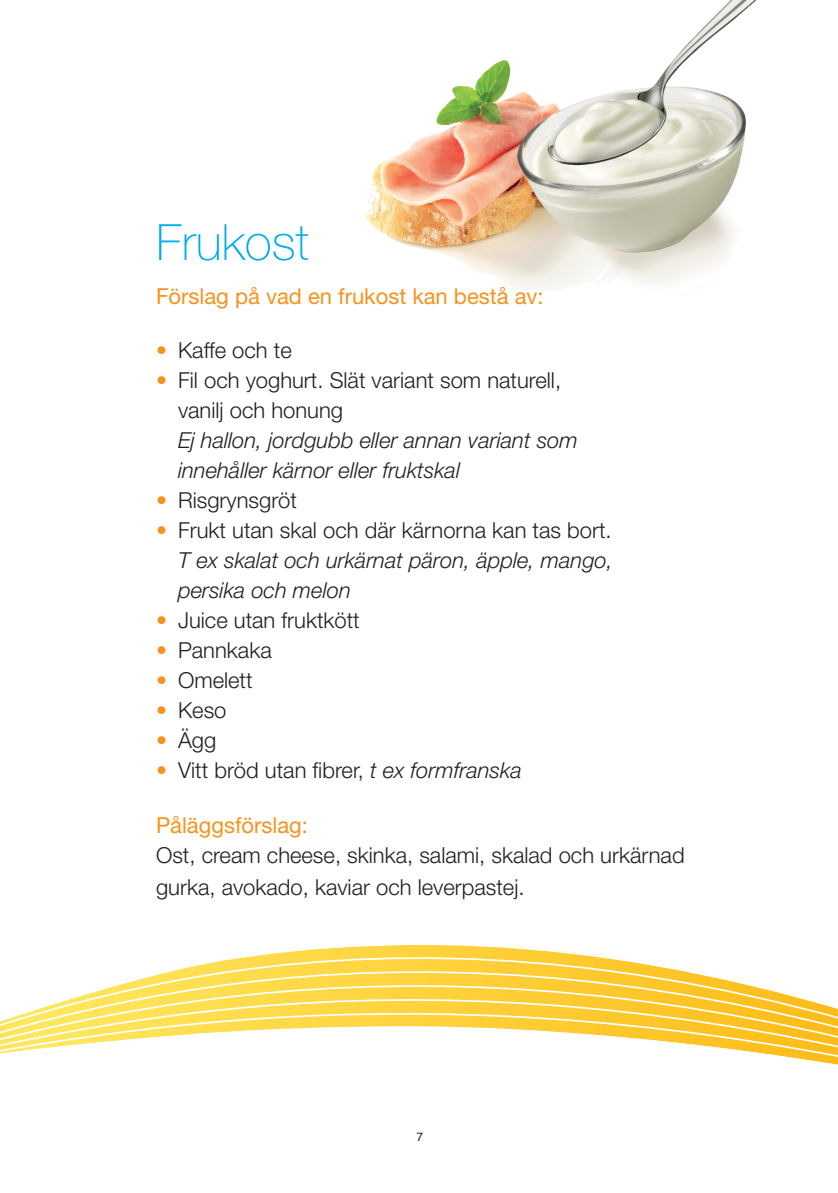
<style>
.page{position:relative;width:838px;height:1193px;background:#fff}
.page>*{position:absolute;margin:0;border:0;box-sizing:border-box;transform-origin:0 0}
.t1{font:100 50px "Helvetica Neue";color:#00aeef}
.t2{font:300 22px/30px "Helvetica Neue";color:#231f20}
.t3{font:italic 300 22px/30px "Helvetica Neue";color:#231f20}
.t4{font:22px "Helvetica Neue";color:#f7931d}
.t5{font:12px "Helvetica";color:#231f20}
.s1{color:#f7931d}
.s2{font-style:normal;color:#f7931d}
.s3{font-style:normal}
.s4{font-style:italic}
</style>
<div class="page">
<svg style="left:0;top:945px;width:838px;height:120px"></svg>
<img style="left:365px;top:60px;width:138px;height:188px">
<img style="left:516px;top:0;width:241px;height:253px">
<h1 class="t1" style="left:156px;top:213px;width:154px">Frukost</h1>
<p class="t4" style="left:156px;top:283px;width:389px">Förslag på vad en frukost kan bestå av:</p>
<p class="t2" style="left:156px;top:335px;width:137px"><span class="s1">•</span> Kaffe och te</p>
<p class="t2" style="left:178px;top:365px;width:385px;text-indent:-22px"><span class="s1">•</span> Fil och yoghurt. Slät variant som naturell, vanilj och honung</p>
<p class="t3" style="left:178px;top:425px;width:401px">Ej hallon, jordgubb eller annan variant som innehåller kärnor eller fruktskal</p>
<p class="t2" style="left:156px;top:485px;width:142px"><span class="s1">•</span> Risgrynsgröt</p>
<p class="t3" style="left:178px;top:515px;width:436px;text-align:justify;text-indent:-22px"><span class="s2">•</span> <span class="s3">Frukt utan skal och där kärnorna kan tas bort.<br></span>T ex skalat och urkärnat päron, äpple, mango, persika och melon</p>
<p class="t2" style="left:156px;top:605px;width:205px"><span class="s1">•</span> Juice utan fruktkött</p>
<p class="t2" style="left:156px;top:635px;width:117px"><span class="s1">•</span> Pannkaka</p>
<p class="t2" style="left:156px;top:665px;width:98px"><span class="s1">•</span> Omelett</p>
<p class="t2" style="left:156px;top:695px;width:72px"><span class="s1">•</span> Keso</p>
<p class="t2" style="left:156px;top:725px;width:62px"><span class="s1">•</span> Ägg</p>
<p class="t2" style="left:156px;top:755px;width:367px"><span class="s1">•</span> Vitt bröd utan fibrer, <span class="s4">t ex formfranska</span></p>
<p class="t4" style="left:156px;top:811px;width:153px">Påläggsförslag:</p>
<p class="t2" style="left:156px;top:838px;width:530px;line-height:32px">Ost, cream cheese, skinka, salami, skalad och urkärnad gurka, avokado, kaviar och leverpastej.</p>
<p class="t5" style="left:416px;top:1131px;width:8px">7</p>
</div>
